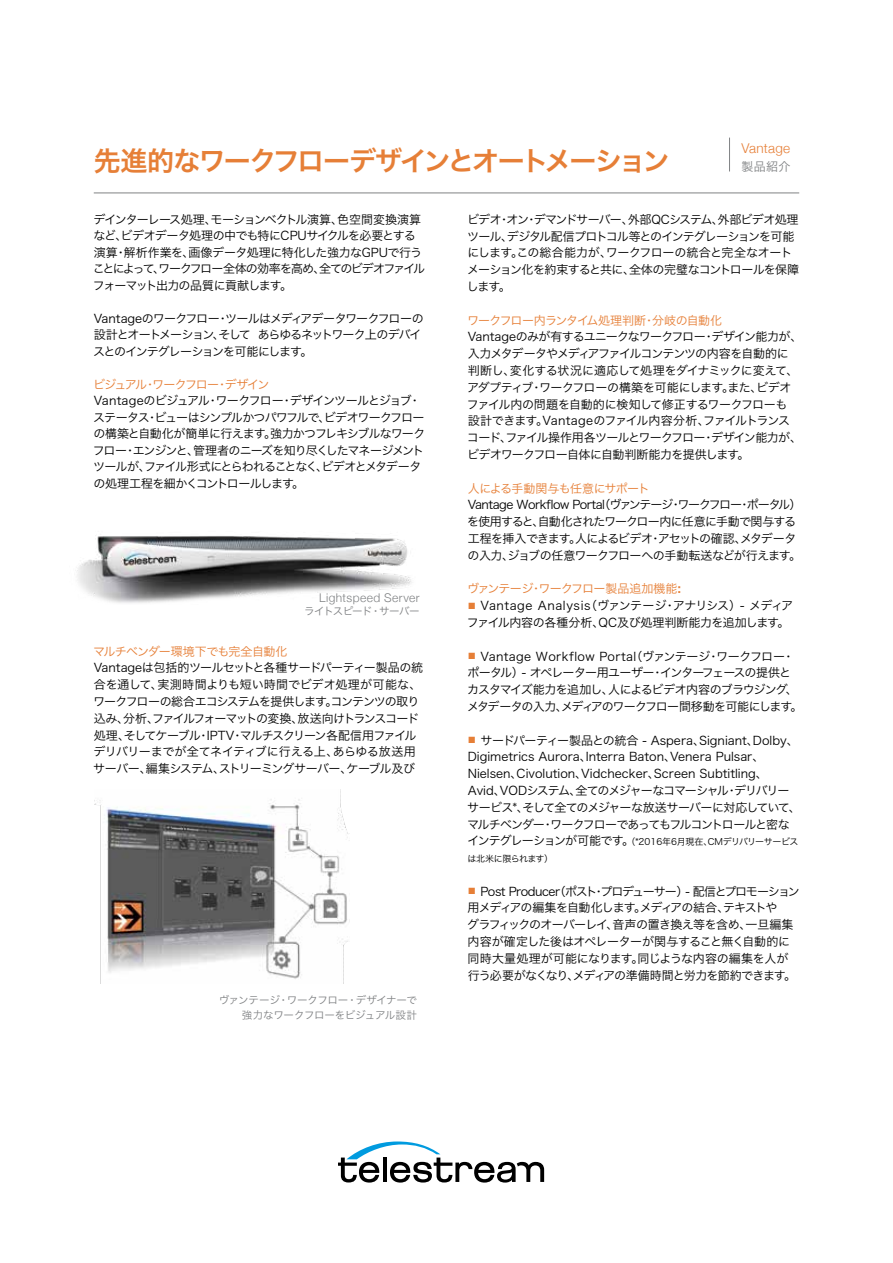
<style>
.page{position:relative;width:893px;height:1263px;background:#fff}
.page>*{position:absolute;margin:0;border:0;box-sizing:border-box;transform-origin:0 0}
.t1{font:27px "Hira Kaku Pro W6";letter-spacing:-.075em;color:#e67f37}
.t2{font:300 13.5px "Helvetica Neue";letter-spacing:.02em;color:#e67f37}
.t3{font:12px/16.8px "Hira Kaku Pro W3";letter-spacing:-.055em;color:#000}
.t4{font:12px/16.8px "Hira Kaku Pro W3";color:#000}
.t5{font:12px/16.5px "Hira Kaku Pro W3";letter-spacing:-.08em;color:#000}
.t6{font:12px/16.5px "Hira Kaku Pro W3";letter-spacing:-.085em;color:#000}
.t7{font:12px "Hira Kaku Pro W3";letter-spacing:-.055em;color:#e67f37}
.t8{font:12px/16.8px "Hira Kaku Pro W3";letter-spacing:-.01em;color:#000}
.t9{font:12px "Hira Kaku Pro W3";letter-spacing:-.1em;color:#e67f37}
.t10{font:300 12px "Helvetica Neue";letter-spacing:.035em;color:#808284}
.t11{font:12px "Hira Kaku Pro W3";color:#808284}
.t12{font:10.5px/15px "Hira Kaku Pro W3";letter-spacing:-.035em;color:#808284;text-align:right}
.t13{font:10.5px "Hira Kaku Pro W3";letter-spacing:-.06em;color:#808284}
.t14{font:9px/16.8px "Hira Kaku Pro W3";letter-spacing:-.035em;color:#000}
.s1{font-family:"Helvetica Neue";font-weight:500;font-size:13.5px}
.s2{font-family:"Arial";font-size:13.5px;color:#e67f37}
.s3{font-size:12px}
</style>
<div class="page">
<svg style="left:338px;top:1141px;width:206px;height:41px"></svg>
<img style="left:95px;top:790px;width:253px;height:193px">
<img style="left:77px;top:536px;width:335px;height:67px">
<hr style="left:94px;top:193px;width:705px;height:1px;background:#808284">
<hr style="left:729px;top:138px;width:1px;height:33px;background:#808284">
<h1 class="t1" style="left:94px;top:137px;width:577px">先進的なワークフローデザインとオートメーション</h1>
<p class="t2" style="left:742px;top:140px;width:50px">Vantage</p>
<p class="t11" style="left:742px;top:156px;width:50px">製品紹介</p>
<p class="t3" style="left:93px;top:210px;width:334px">デインターレース処理、モーションベクトル演算、色空間変換演算など、ビデオデータ処理の中でも特にCPUサイクルを必要とする演算・解析作業を、画像データ処理に特化した強力なGPUで行うことによって、ワークフロー全体の効率を高め、全てのビデオファイルフォーマット出力の品質に貢献します。</p>
<p class="t6" style="left:93px;top:309px;width:332px">Vantageのワークフロー・ツールはメディアデータワークフローの設計とオートメーション、そして あらゆるネットワーク上のデバイスとのインテグレーションを可能にします。</p>
<p class="t9" style="left:93px;top:374px;width:178px">ビジュアル・ワークフロー・デザイン</p>
<p class="t5" style="left:93px;top:392px;width:334px">Vantageのビジュアル・ワークフロー・デザインツールとジョブ・ステータス・ビューはシンプルかつパワフルで、ビデオワークフローの構築と自動化が簡単に行えます。強力かつフレキシブルなワークフロー・エンジンと、管理者のニーズを知り尽くしたマネージメントツールが、ファイル形式にとらわれることなく、ビデオとメタデータの処理工程を細かくコントロールします。</p>
<p class="t10" style="left:319px;top:590px;width:102px">Lightspeed Server</p>
<p class="t13" style="left:304px;top:602px;width:117px">ライトスピード・サーバー</p>
<p class="t7" style="left:93px;top:640px;width:196px">マルチベンダー環境下でも完全自動化</p>
<p class="t3" style="left:93px;top:658px;width:332px">Vantageは包括的ツールセットと各種サードパーティー製品の統合を通して、実測時間よりも短い時間でビデオ処理が可能な、ワークフローの総合エコシステムを提供します。コンテンツの取り込み、分析、ファイルフォーマットの変換、放送向けトランスコード処理、そしてケーブル・IPTV・マルチスクリーン各配信用ファイルデリバリーまでが全てネイティブに行える上、あらゆる放送用サーバー、編集システム、ストリーミングサーバー、ケーブル及び</p>
<p class="t12" style="left:219px;top:991px;width:200px">ヴァンテージ・ワークフロー・デザイナーで強力なワークフローをビジュアル設計</p>
<p class="t3" style="left:467px;top:210px;width:334px">ビデオ・オン・デマンドサーバー、外部QCシステム、外部ビデオ処理ツール、デジタル配信プロトコル等とのインテグレーションを可能にします。この総合能力が、ワークフローの統合と完全なオートメーション化を約束すると共に、全体の完璧なコントロールを保障します。</p>
<p class="t7" style="left:467px;top:309px;width:257px">ワークフロー内ランタイム処理判断・分岐の自動化</p>
<p class="t3" style="left:467px;top:328px;width:337px">Vantageのみが有するユニークなワークフロー・デザイン能力が、入力メタデータやメディアファイルコンテンツの内容を自動的に判断し、変化する状況に適応して処理をダイナミックに変えて、アダプティブ・ワークフローの構築を可能にします。また、ビデオファイル内の問題を自動的に検知して修正するワークフローも設計できます。Vantageのファイル内容分析、ファイルトランスコード、ファイル操作用各ツールとワークフロー・デザイン能力が、ビデオワークフロー自体に自動判断能力を提供します。</p>
<p class="t7" style="left:468px;top:477px;width:184px">人による手動関与も任意にサポート</p>
<p class="t3" style="left:467px;top:496px;width:336px">Vantage Workflow Portal（ヴァンテージ・ワークフロー・ポータル）を使用すると、自動化されたワークロー内に任意に手動で関与する工程を挿入できます。人によるビデオ・アセットの確認、メタデータの入力、ジョブの任意ワークフローへの手動転送などが行えます。</p>
<p class="t7" style="left:467px;top:578px;width:216px">ヴァンテージ・ワークフロー製品追加機能<span class="s1">:</span></p>
<p class="t8" style="left:467px;top:596px;width:328px"><span class="s2">■</span> Vantage Analysis（ヴァンテージ・アナリシス）- メディアファイル内容の各種分析、QC及び処理判断能力を追加します。</p>
<p class="t3" style="left:467px;top:647px;width:337px"><span class="s2">■</span> Vantage Workflow Portal（ヴァンテージ・ワークフロー・ポータル）- オペレーター用ユーザー・インターフェースの提供とカスタマイズ能力を追加し、人によるビデオ内容のブラウジング、メタデータの入力、メディアのワークフロー間移動を可能にします。</p>
<p class="t4" style="left:467px;top:731px;width:335px"><span class="s2">■</span> サードパーティー製品との統合 - Aspera、Signiant、Dolby、Digimetrics Aurora、Interra Baton、Venera Pulsar、Nielsen、Civolution、Vidchecker、Screen Subtitling、<br>Avid、VODシステム、全てのメジャーなコマーシャル・デリバリーサービス*、そして全てのメジャーな放送サーバーに対応していて、マルチベンダー・ワークフローであってもフルコントロールと密な</p>
<p class="t14" style="left:467px;top:833px;width:333px"><span class="s3">インテグレーションが可能です。</span>（*2016年6月現在、CMデリバリーサービスは北米に限られます）</p>
<p class="t3" style="left:467px;top:882px;width:334px"><span class="s2">■</span> Post Producer（ポスト・プロデューサー）- 配信とプロモーション用メディアの編集を自動化します。メディアの結合、テキストや<br>グラフィックのオーバーレイ、音声の置き換え等を含め、一旦編集内容が確定した後はオペレーターが関与すること無く自動的に同時大量処理が可能になります。同じような内容の編集を人が行う必要がなくなり、メディアの準備時間と労力を節約できます。</p>
</div>
